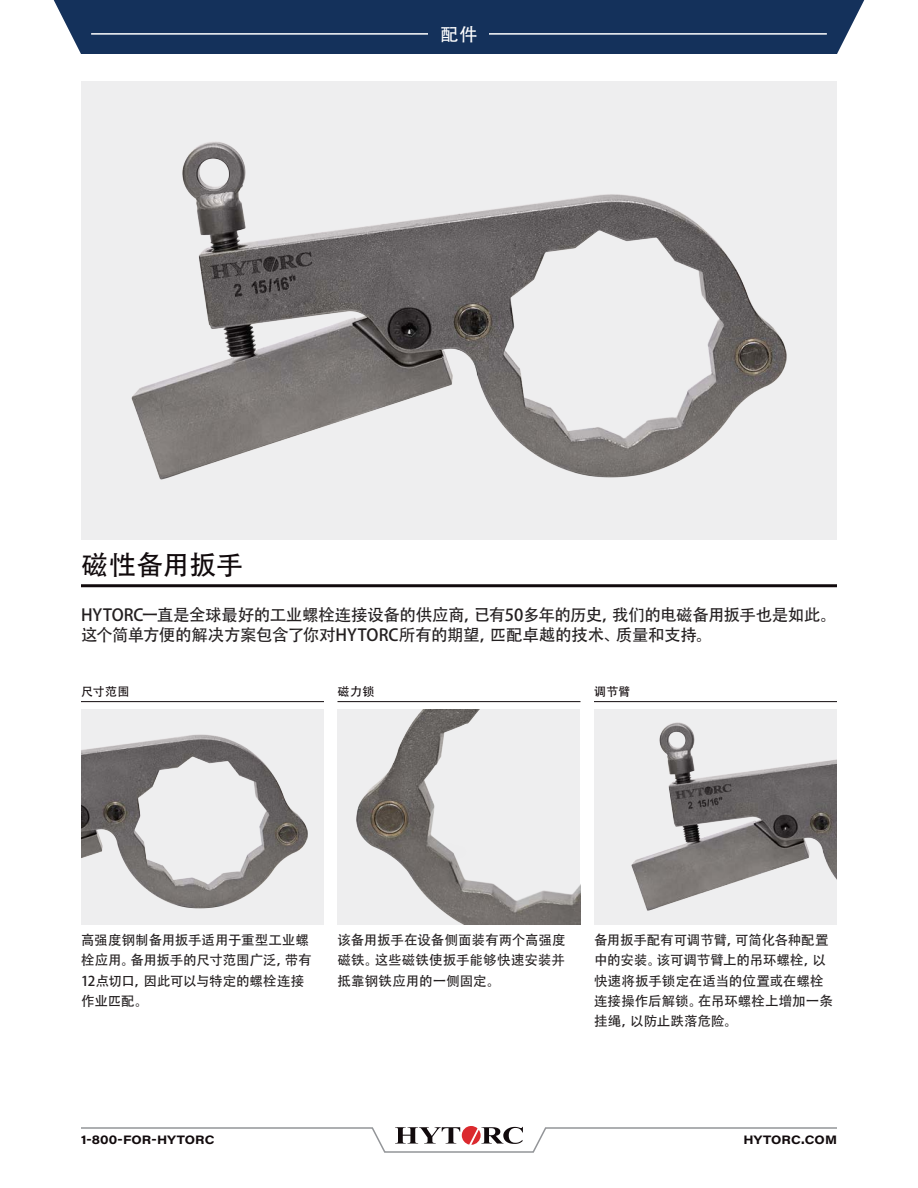
<style>
.page{position:relative;width:918px;height:1188px;background:#fff}
.page>*{position:absolute;margin:0;border:0;box-sizing:border-box;transform-origin:0 0}
.t1{font:27px "Adobe Heiti Std";color:#110a0c}
.t2{font:18px "Adobe Heiti Std";color:#fff}
.Sell_Sheet_Body_Copy{font:16.5px/20.2px "Adobe Heiti Std";letter-spacing:-.02em;color:#231f20}
.Bullet_List_1{font:13.5px/20.2px "Adobe Heiti Std";letter-spacing:-.005em;color:#231f20}
.t3{font:700 12px "Acumin Pro Wide";letter-spacing:.005em;color:#110a0c}
.t4{font:12px "Adobe Heiti Std";letter-spacing:.03em;color:#110a0c}
</style>
<div class="page">
<svg style="left:81px;top:1126px;width:756px;height:27px"></svg>
<div style="left:53px;top:0;width:812px;height:54px;background:#14315b"></div>
<hr style="left:91px;top:33px;width:736px;height:2px;background:#fff">
<div style="left:429px;top:23px;width:60px;height:21px;background:#14315b"></div>
<div style="left:81px;top:81px;width:756px;height:459px;background:#eeeeef"></div>
<img style="left:132px;top:142px;width:654px;height:337px">
<hr style="left:81px;top:584px;width:756px;height:3px;background:#110a0c">
<hr style="left:81px;top:701px;width:243px;height:1px;background:#110a0c">
<hr style="left:338px;top:701px;width:242px;height:1px;background:#110a0c">
<hr style="left:594px;top:701px;width:243px;height:1px;background:#110a0c">
<div style="left:81px;top:709px;width:243px;height:216px;background:#eeeeef"></div>
<img style="left:81px;top:734px;width:227px;height:175px">
<div style="left:338px;top:709px;width:242px;height:216px;background:#eeeeef"></div>
<img style="left:356px;top:709px;width:224px;height:216px">
<div style="left:594px;top:709px;width:243px;height:216px;background:#eeeeef"></div>
<img style="left:632px;top:722px;width:205px;height:189px">
<h2 class="t2" style="left:440px;top:24px;width:39px">配件</h2>
<p class="t1" style="left:81px;top:549px;width:164px">磁性备用扳手</p>
<p class="Sell_Sheet_Body_Copy" style="left:81px;top:605px;width:757px">HYTORC一直是全球最好的工业螺栓连接设备的供应商，已有50多年的历史，我们的电磁备用扳手也是如此。这个简单方便的解决方案包含了你对HYTORC所有的期望，匹配卓越的技术、质量和支持。</p>
<p class="t4" style="left:81px;top:685px;width:50px">尺寸范围</p>
<p class="t4" style="left:338px;top:685px;width:38px">磁力锁</p>
<p class="t4" style="left:594px;top:685px;width:38px">调节臂</p>
<p class="Bullet_List_1" style="left:81px;top:930px;width:232px">高强度钢制备用扳手适用于重型工业螺栓应用。备用扳手的尺寸范围广泛，带有<br>12点切口，因此可以与特定的螺栓连接作业匹配。</p>
<p class="Bullet_List_1" style="left:338px;top:930px;width:230px;text-align:justify">该备用扳手在设备侧面装有两个高强度磁铁。这些磁铁使扳手能够快速安装并抵靠钢铁应用的一侧固定。</p>
<p class="Bullet_List_1" style="left:594px;top:930px;width:240px">备用扳手配有可调节臂，可简化各种配置中的安装。该可调节臂上的吊环螺栓，以快速将扳手锁定在适当的位置或在螺栓连接操作后解锁。在吊环螺栓上增加一条挂绳，以防止跌落危险。</p>
<p class="t3" style="left:81px;top:1131px;width:135px">1-800-FOR-HYTORC</p>
<p class="t3" style="left:743px;top:1131px;width:95px">HYTORC.COM</p>
</div>
